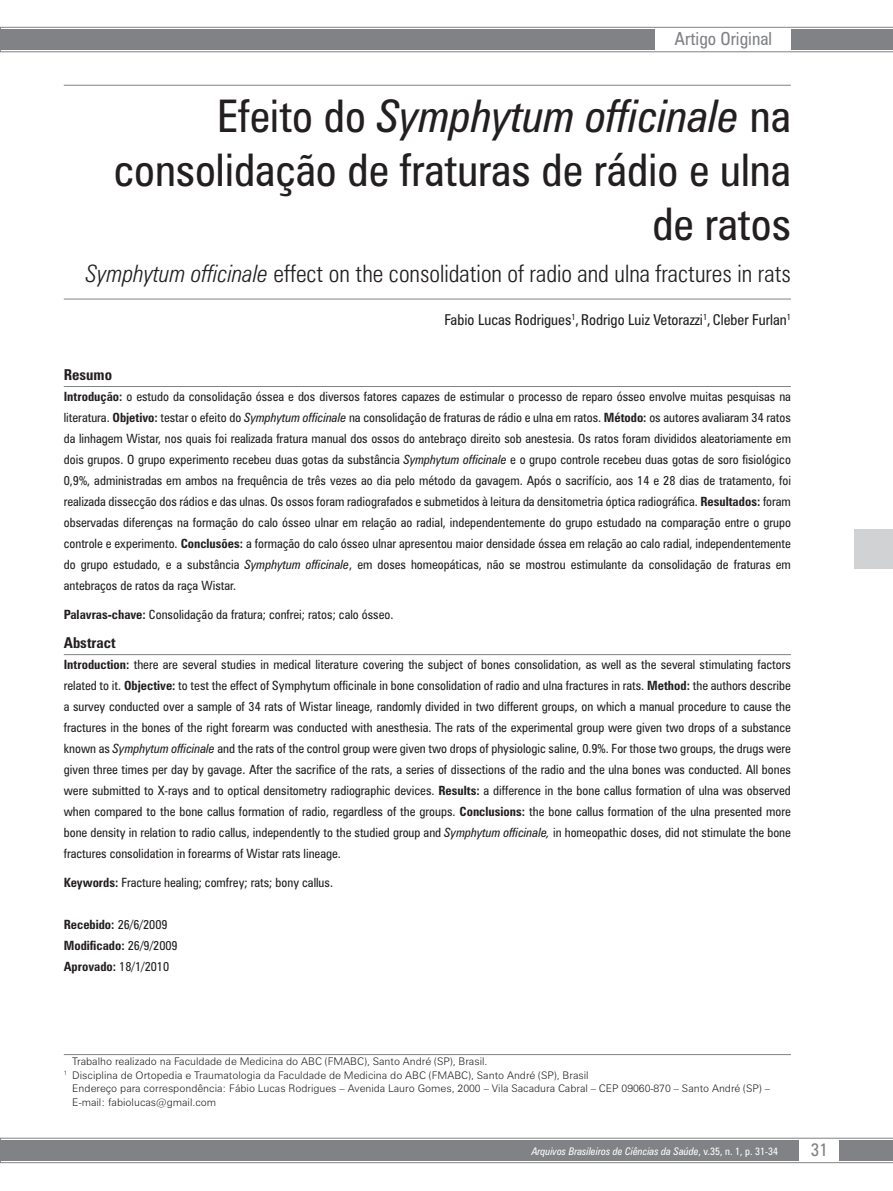
<style>
.page{position:relative;width:893px;height:1191px;background:#fff}
.page>*{position:absolute;margin:0;border:0;box-sizing:border-box;transform-origin:0 0}
.z01_0_titulo{font:condensed 45px/54px "Zurich BT";color:#231f20;text-align:right}
.z01_1_titulo_ingles{font:300 condensed 24px "Zurich BT";color:#231f20}
.z09_0_chapeu{font:condensed 18px "Zurich BT";color:#808285}
.z02_0_autores{font:condensed 15px "Zurich BT";color:#231f20}
.z03_0_resumo-abstrac{font:700 condensed 15px "Zurich BT";color:#231f20}
.z03_1_resumo-abstrac{font:condensed 12.75px/21px "Zurich BT";color:#231f20;text-align:justify}
.z03_2_palavras-chave{font:condensed 12.75px "Zurich BT";color:#231f20}
.z03_3_recebido_aprov{font:700 condensed 12.75px "Zurich BT";color:#231f20}
.z02_2_titulacao_2{font:300 10.5px/13.5px "Zurich BT";color:#231f20}
.z02_1_titulacao_1{font:300 10.5px "Zurich BT";color:#231f20}
.t1{font:italic condensed 10.5px "Zurich BT";color:#fff}
.s1{font-style:italic}
.s2{font-weight:700}
.s3{font-weight:400}
.s4{font-style:normal}
</style>
<div class="page">
<svg style="left:0;top:1137px;width:893px;height:26px;background:#8f9194"></svg>
<div style="left:800px;top:1139px;width:39px;height:22px;background:#fff"></div>
<svg style="left:0;top:27px;width:893px;height:25px;background:#8e9092"></svg>
<div style="left:656px;top:29px;width:135px;height:21px;background:#fff"></div>
<div style="left:855px;top:529px;width:38px;height:40px;background:#d1d2d4"></div>
<hr style="left:64px;top:85px;width:727px;height:1px;background:#808285">
<hr style="left:64px;top:299px;width:727px;height:1px;background:#808285">
<hr style="left:64px;top:386px;width:727px;height:1px;background:#808285">
<hr style="left:64px;top:654px;width:727px;height:1px;background:#808285">
<hr style="left:64px;top:1054px;width:727px;height:1px;background:#808285">
<p class="z09_0_chapeu" style="left:675px;top:27px;width:99px">Artigo Original</p>
<p class="z01_0_titulo" style="left:114px;top:89px;width:679px">Efeito do <span class="s1">Symphytum officinale</span> na consolidação de fraturas de rádio e ulna de ratos</p>
<p class="z01_1_titulo_ingles" style="left:85px;top:259px;width:707px"><span class="s1">Symphytum officinale</span> effect on the consolidation of radio and ulna fractures in rats</p>
<p class="z02_0_autores" style="left:444px;top:311px;width:348px">Fabio Lucas Rodrigues<sup>1</sup>, Rodrigo Luiz Vetorazzi<sup>1</sup>, Cleber Furlan<sup>1</sup></p>
<p class="z03_0_resumo-abstrac" style="left:64px;top:365px;width:50px">Resumo</p>
<p class="z03_1_resumo-abstrac" style="left:64px;top:386px;width:729px"><span class="s2">Introdução:</span> o estudo da consolidação óssea e dos diversos fatores capazes de estimular o processo de reparo ósseo envolve muitas pesquisas na literatura. <span class="s2">Objetivo:</span> testar o efeito do <span class="s1">Symphytum officinale</span> na consolidação de fraturas de rádio e ulna em ratos. <span class="s2">Método:</span> os autores avaliaram 34 ratos da linhagem Wistar, nos quais foi realizada fratura manual dos ossos do antebraço direito sob anestesia. Os ratos foram divididos aleatoriamente em dois grupos. O grupo experimento recebeu duas gotas da substância <span class="s1">Symphytum officinale</span> e o grupo controle recebeu duas gotas de soro fisiológico 0,9%, administradas em ambos na frequência de três vezes ao dia pelo método da gavagem. Após o sacrifício, aos 14 e 28 dias de tratamento, foi realizada dissecção dos rádios e das ulnas. Os ossos foram radiografados e submetidos à leitura da densitometria óptica radiográfica. <span class="s2">Resultados:</span> foram observadas diferenças na formação do calo ósseo ulnar em relação ao radial, independentemente do grupo estudado na comparação entre o grupo controle e experimento. <span class="s2">Conclusões:</span> a formação do calo ósseo ulnar apresentou maior densidade óssea em relação ao calo radial, independentemente do grupo estudado, e a substância <span class="s1">Symphytum officinale</span>, em doses homeopáticas, não se mostrou estimulante da consolidação de fraturas em antebraços de ratos da raça Wistar.</p>
<p class="z03_2_palavras-chave" style="left:64px;top:606px;width:331px"><span class="s2">Palavras-chave:</span> Consolidação da fratura; confrei; ratos; calo ósseo.</p>
<p class="z03_0_resumo-abstrac" style="left:64px;top:633px;width:53px">Abstract</p>
<p class="z03_1_resumo-abstrac" style="left:64px;top:654px;width:729px"><span class="s2">Introduction:</span> there are several studies in medical literature covering the subject of bones consolidation, as well as the several stimulating factors related to it. <span class="s2">Objective:</span> to test the effect of Symphytum officinale in bone consolidation of radio and ulna fractures in rats. <span class="s2">Method:</span> the authors describe a survey conducted over a sample of 34 rats of Wistar lineage, randomly divided in two different groups, on which a manual procedure to cause the fractures in the bones of the right forearm was conducted with anesthesia. The rats of the experimental group were given two drops of a substance known as <span class="s1">Symphytum officinale</span> and the rats of the control group were given two drops of physiologic saline, 0.9%. For those two groups, the drugs were given three times per day by gavage. After the sacrifice of the rats, a series of dissections of the radio and the ulna bones was conducted. All bones were submitted to X-rays and to optical densitometry radiographic devices. <span class="s2">Results:</span> a difference in the bone callus formation of ulna was observed when compared to the bone callus formation of radio, regardless of the groups. <span class="s2">Conclusions:</span> the bone callus formation of the ulna presented more bone density in relation to radio callus, independently to the studied group and <span class="s1">Symphytum officinale,</span> in homeopathic doses, did not stimulate the bone fractures consolidation in forearms of Wistar rats lineage.</p>
<p class="z03_2_palavras-chave" style="left:64px;top:874px;width:271px"><span class="s2">Keywords:</span> Fracture healing; comfrey; rats; bony callus.</p>
<p class="z03_3_recebido_aprov" style="left:64px;top:916px;width:105px">Recebido: <span class="s3">26/6/2009</span></p>
<p class="z03_3_recebido_aprov" style="left:64px;top:937px;width:115px">Modificado: <span class="s3">26/9/2009</span></p>
<p class="z03_3_recebido_aprov" style="left:64px;top:958px;width:107px">Aprovado: <span class="s3">18/1/2010</span></p>
<p class="z02_1_titulacao_1" style="left:72px;top:1055px;width:417px">Trabalho realizado na Faculdade de Medicina do ABC (FMABC), Santo André (SP), Brasil.</p>
<p class="z02_2_titulacao_2" style="left:64px;top:1068px;width:526px"><sup>1</sup> Disciplina de Ortopedia e Traumatologia da Faculdade de Medicina do ABC (FMABC), Santo André (SP), Brasil</p>
<p class="z02_2_titulacao_2" style="left:72px;top:1081px;width:699px">Endereço para correspondência: Fábio Lucas Rodrigues – Avenida Lauro Gomes, 2000 – Vila Sacadura Cabral – CEP 09060-870 – Santo André (SP) –<br>E-mail: fabiolucas@gmail.com</p>
<p class="t1" style="left:532px;top:1144px;width:248px">Arquivos Brasileiros de Ciências da Saúde<span class="s4">, v.35, n. 1, p. 31-34</span></p>
<p class="z09_0_chapeu" style="left:811px;top:1138px;width:19px">31</p>
</div>
